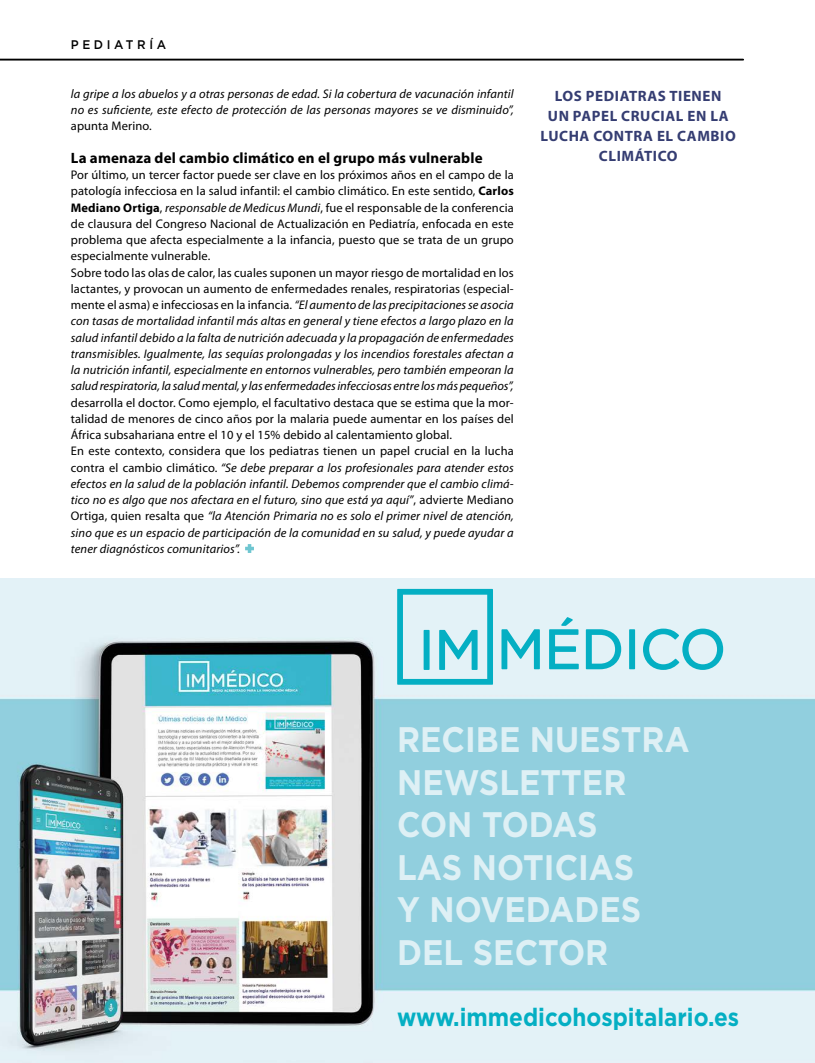
<style>
.page{position:relative;width:815px;height:1063px;background:#fff}
.page>*{position:absolute;margin:0;border:0;box-sizing:border-box;transform-origin:0 0}
.t1{font:700 35.5px/42.6px "Gotham";color:#def0f5;scale:.9 1}
.t2{font:700 25px "Gotham";color:#04afc3;scale:.9 1}
.t3{font:700 15px/20px "Myriad Pro";letter-spacing:.04em;color:#353d72;text-align:center}
.t4{font:700 15px "Myriad Pro";letter-spacing:.01em;color:#000}
.t5{font:12.5px/16.2px "Myriad Pro";letter-spacing:.01em;color:#000}
.t6{font:italic 12.5px/16.2px "Myriad Pro";letter-spacing:.01em;color:#000}
.t7{font:500 12.5px "Gotham";letter-spacing:.3em;color:#000;scale:.95 1}
.s1{font-weight:700}
.s2{font-style:italic}
</style>
<div class="page">
<hr style="left:0;top:59px;width:743px;height:2px;background:#000">
<svg style="left:245px;top:544px;width:9px;height:9px"></svg>
<img style="left:0;top:580px;width:815px;height:483px">
<svg style="left:501px;top:629px;width:39px;height:40px;background:#79d2de"></svg>
<svg style="left:549px;top:617px;width:30px;height:52px;background:#84d5e0"></svg>
<svg style="left:586px;top:629px;width:35px;height:40px"></svg>
<div style="left:629px;top:629px;width:6px;height:40px;background:#04afc3"></div>
<svg style="left:643px;top:629px;width:80px;height:41px;background:#94dae4"></svg>
<svg style="left:397px;top:589px;width:96px;height:96px;background:#99dbe5"></svg>
<p class="t7" style="left:71px;top:37px;width:102px">PEDIATRÍA</p>
<p class="t6" style="left:71px;top:85px;width:444px">la gripe a los abuelos y a otras personas de edad. Si la cobertura de vacunación infantil no es suficiente, este efecto de protección de las personas mayores se ve disminuido”,</p>
<p class="t5" style="left:71px;top:118px;width:82px">apunta Merino.</p>
<p class="t4" style="left:71px;top:148px;width:413px">La amenaza del cambio climático en el grupo más vulnerable</p>
<p class="t5" style="left:71px;top:167px;width:444px">Por último, un tercer factor puede ser clave en los próximos años en el campo de la patología infecciosa en la salud infantil: el cambio climático. En este sentido, <span class="s1">Carlos Mediano Ortiga</span>, <span class="s2">responsable de Medicus Mundi</span>, fue el responsable de la conferencia de clausura del Congreso Nacional de Actualización en Pediatría, enfocada en este problema que afecta especialmente a la infancia, puesto que se trata de un grupo especialmente vulnerable.<br>Sobre todo las olas de calor, las cuales suponen un mayor riesgo de mortalidad en los lactantes, y provocan un aumento de enfermedades renales, respiratorias (especial&shy;mente el asma) e infecciosas en la infancia. <span class="s2">“El aumento de las precipitaciones se asocia con tasas de mortalidad infantil más altas en general y tiene efectos a largo plazo en la salud infantil debido a la falta de nutrición adecuada y la propagación de enfermedades transmisibles. Igualmente, las sequías prolongadas y los incendios forestales afectan a la nutrición infantil, especialmente en entornos vulnerables, pero también empeoran la salud respiratoria, la salud mental, y las enfermedades infecciosas entre los más pequeños”,</span></p>
<p class="t5" style="left:71px;top:394px;width:444px">desarrolla el doctor. Como ejemplo, el facultativo destaca que se estima que la mor&shy;talidad de menores de cinco años por la malaria puede aumentar en los países del África subsahariana entre el 10 y el 15% debido al calentamiento global.<br>En este contexto, considera que los pediatras tienen un papel crucial en la lucha contra el cambio climático. <span class="s2">“Se debe preparar a los profesionales para atender estos efectos en la salud de la población infantil. Debemos comprender que el cambio climá&shy;tico no es algo que nos afectara en el futuro, sino que está ya aquí”</span>, advierte Mediano Ortiga, quien resalta que <span class="s2">“la Atención Primaria no es solo el primer nivel de atención, sino que es un espacio de participación de la comunidad en su salud, y puede ayudar a tener diagnósticos comunitarios”.</span></p>
<p class="t3" style="left:541px;top:85px;width:197px">LOS PEDIATRAS TIENEN<br>UN PAPEL CRUCIAL EN LA<br>LUCHA CONTRA EL CAMBIO<br>CLIMÁTICO</p>
<h1 class="t1" style="left:397px;top:717px;width:326px">RECIBE NUESTRA<br>NEWSLETTER<br>CON TODAS<br>LAS NOTICIAS<br>Y NOVEDADES<br>DEL SECTOR</h1>
<h2 class="t2" style="left:397px;top:1003px;width:382px">www.immedicohospitalario.es</h2>
</div>
